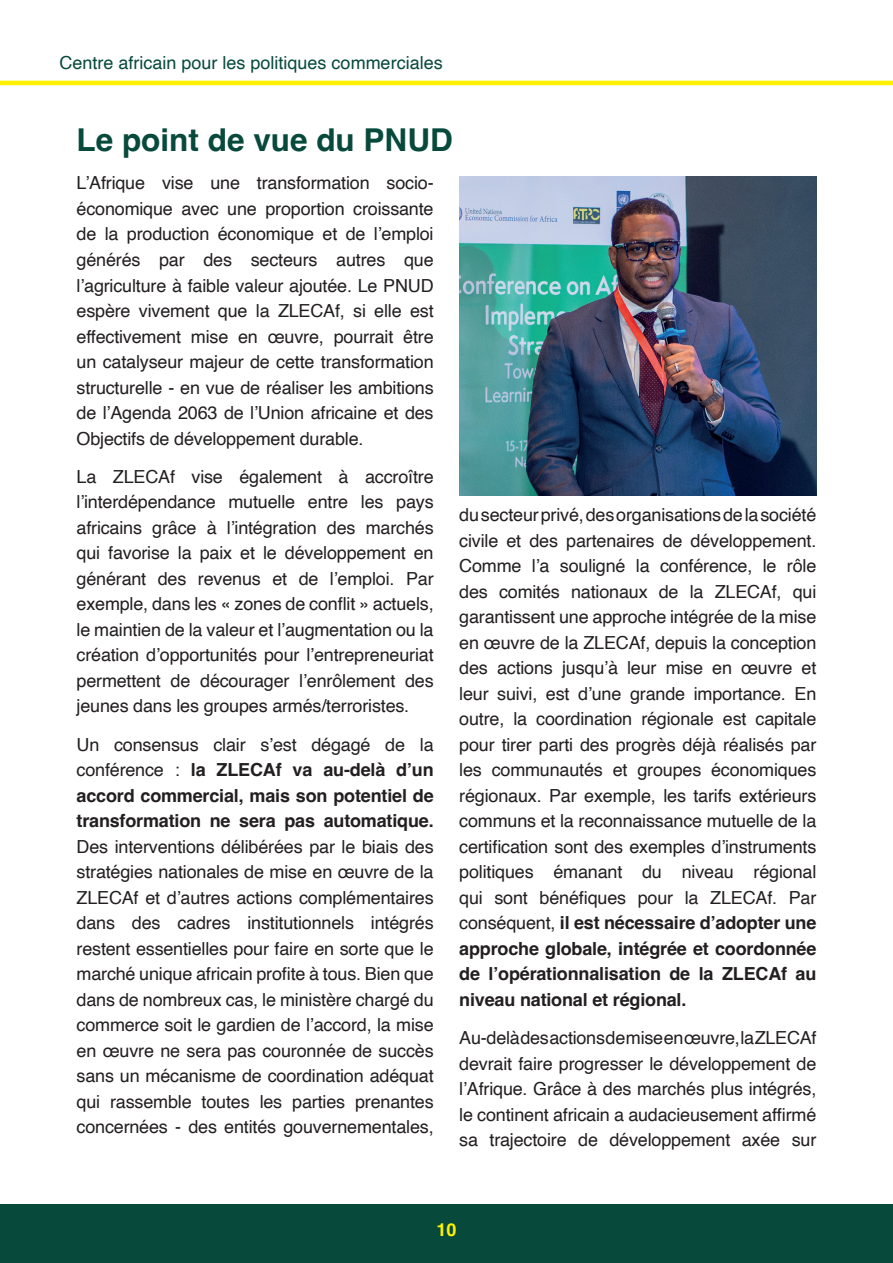
<style>
.page{position:relative;width:893px;height:1263px;background:#fff}
.page>*{position:absolute;margin:0;border:0;box-sizing:border-box;transform-origin:0 0}
.t1{font:700 31.5px "Helvetica";color:#074a3c}
.t2{font:18px/25.5px "Helvetica";letter-spacing:-.01em;color:#231f20;text-align:justify}
.t3{font:700 18px/25.5px "Helvetica";letter-spacing:-.01em;color:#231f20;text-align:justify}
.t4{font:18px "Helvetica";color:#074a3c}
.t5{font:700 18px "Helvetica";color:#fff101}
.s1{font-weight:400}
.s2{font-weight:700}
</style>
<div class="page">
<div style="left:0;top:1204px;width:893px;height:59px;background:#074a3c"></div>
<hr style="left:0;top:81px;width:893px;height:4px;background:#fff101">
<img style="left:459px;top:176px;width:357px;height:319px">
<p class="t4" style="left:60px;top:49px;width:385px">Centre africain pour les politiques commerciales</p>
<h1 class="t1" style="left:77px;top:121px;width:378px">Le point de vue du PNUD</h1>
<p class="t2" style="left:77px;top:171px;width:359px">L’Afrique vise une transformation socio&shy;économique avec une proportion croissante de la production économique et de l’emploi générés par des secteurs autres que l’agriculture à faible valeur ajoutée. Le PNUD espère vivement que la ZLECAf, si elle est effectivement mise en œuvre, pourrait être un catalyseur majeur de cette transformation structurelle - en vue de réaliser les ambitions de l’Agenda 2063 de l’Union africaine et des Objectifs de développement durable.</p>
<p class="t2" style="left:77px;top:464px;width:359px">La ZLECAf vise également à accroître l’interdépendance mutuelle entre les pays africains grâce à l’intégration des marchés qui favorise la paix et le développement en générant des revenus et de l’emploi. Par exemple, dans les « zones de conflit » actuels, le maintien de la valeur et l’augmentation ou la création d’opportunités pour l’entrepreneuriat permettent de décourager l’enrôlement des jeunes dans les groupes armés/terroristes.</p>
<p class="t3" style="left:77px;top:733px;width:359px"><span class="s1">Un consensus clair s’est dégagé de la conférence :</span> la ZLECAf va au-delà d’un accord commercial, mais son potentiel de transformation ne sera pas automatique.</p>
<p class="t2" style="left:77px;top:834px;width:359px">Des interventions délibérées par le biais des stratégies nationales de mise en œuvre de la ZLECAf et d’autres actions complémentaires dans des cadres institutionnels intégrés restent essentielles pour faire en sorte que le marché unique africain profite à tous. Bien que dans de nombreux cas, le ministère chargé du commerce soit le gardien de l’accord, la mise en œuvre ne sera pas couronnée de succès sans un mécanisme de coordination adéquat qui rassemble toutes les parties prenantes concernées - des entités gouvernementales,</p>
<p class="t2" style="left:459px;top:503px;width:359px">du secteur privé, des organisations de la société civile et des partenaires de développement.<br>Comme l’a souligné la conférence, le rôle des comités nationaux de la ZLECAf, qui garantissent une approche intégrée de la mise en œuvre de la ZLECAf, depuis la conception des actions jusqu’à leur mise en œuvre et leur suivi, est d’une grande importance. En outre, la coordination régionale est capitale pour tirer parti des progrès déjà réalisés par les communautés et groupes économiques régionaux. Par exemple, les tarifs extérieurs communs et la reconnaissance mutuelle de la certification sont des exemples d’instruments politiques émanant du niveau régional qui sont bénéfiques pour la ZLECAf. Par conséquent, <span class="s2">il est nécessaire d’adopter une approche globale, intégrée et coordonnée de l’opérationnalisation de la ZLECAf au niveau national et régional.</span></p>
<p class="t2" style="left:459px;top:1025px;width:359px">Au-delà des actions de mise en œuvre, la ZLECAf devrait faire progresser le développement de l’Afrique. Grâce à des marchés plus intégrés, le continent africain a audacieusement affirmé sa trajectoire de développement axée sur</p>
<p class="t5" style="left:436px;top:1218px;width:22px">10</p>
</div>
